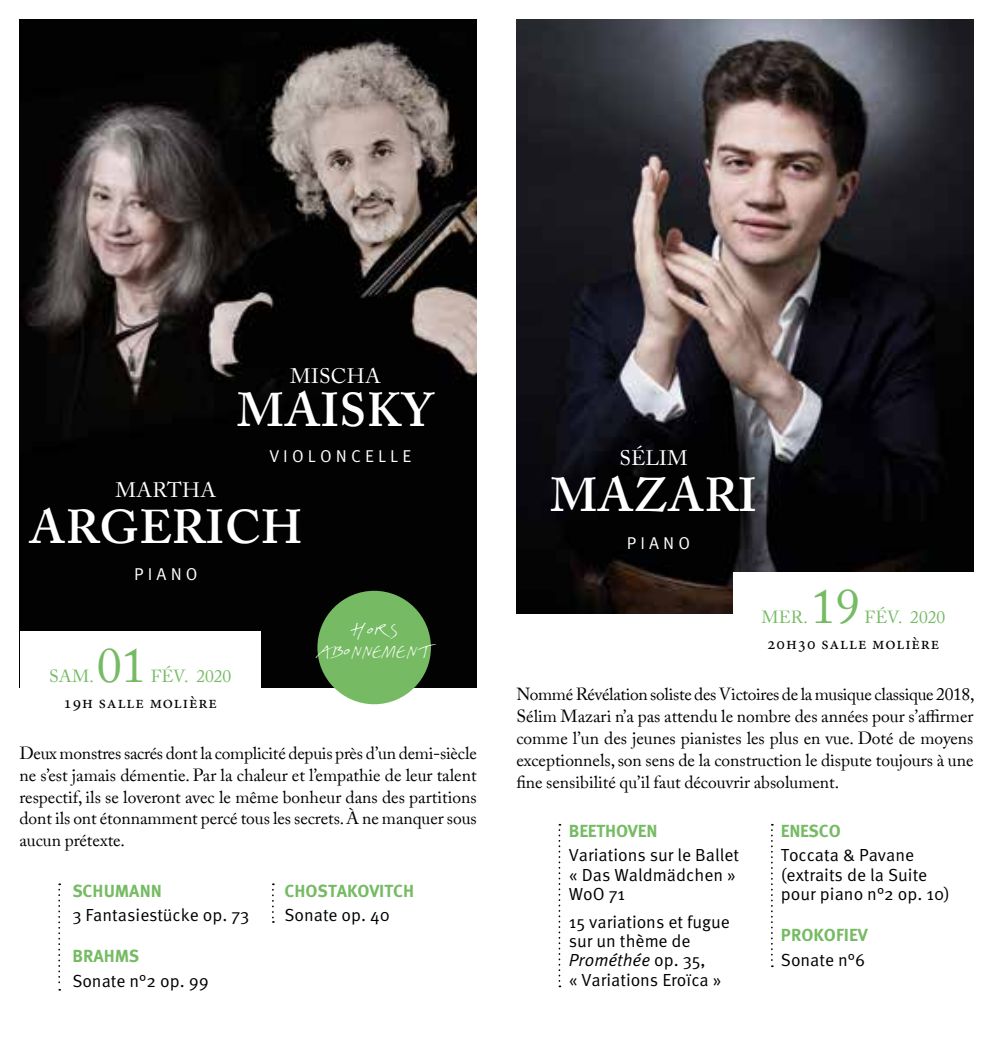
<style>
.page{position:relative;width:993px;height:1042px;background:#fff}
.page>*{position:absolute;margin:0;border:0;box-sizing:border-box;transform-origin:0 0}
.t1{font:49px "Adobe Caslon Pro";color:#76bb64}
.t2{font:600 47.25px "Adobe Caslon Pro";letter-spacing:.015em;color:#fff}
.t3{font:21px "Adobe Caslon Pro";letter-spacing:.015em;color:#fff}
.t4{font:17.68px/21.2px "Belle";color:#fff;text-align:center}
.t5{font:17.5px/21.9px "Adobe Caslon Pro";color:#000;text-align:justify}
.t6{font:17.5px/19.2px "FF Meta Pro";color:#000}
.t7{font:700 17.5px "FF Meta Pro";color:#76bb64}
.t8{font:17.5px "Minion Pro";letter-spacing:.05em;color:#000}
.t9{font:17.5px "Adobe Caslon Pro";color:#76bb64}
.t10{font:17.15px "FF Meta Pro";letter-spacing:.245em;color:#fff}
.s1{font-style:italic}
</style>
<div class="page">
<img style="left:20px;top:20px;width:456px;height:667px">
<img style="left:516px;top:20px;width:456px;height:593px">
<div style="left:20px;top:631px;width:240px;height:92px;background:#fff"></div>
<div style="left:732px;top:572px;width:241px;height:92px;background:#fff"></div>
<svg style="left:558px;top:824px;width:2px;height:163px"></svg>
<svg style="left:58px;top:883px;width:2px;height:107px"></svg>
<svg style="left:272px;top:883px;width:2px;height:40px"></svg>
<svg style="left:771px;top:824px;width:1px;height:143px"></svg>
<div style="left:317px;top:591px;width:114px;height:113px;background:#76bb64;border-radius:50%"></div>
<p class="t3" style="left:290px;top:363px;width:92px">MISCHA</p>
<h2 class="t2" style="left:237px;top:382px;width:198px">MAISKY</h2>
<p class="t10" style="left:269px;top:443px;width:143px">VIOLONCELLE</p>
<p class="t3" style="left:619px;top:446px;width:70px">SÉLIM</p>
<p class="t3" style="left:116px;top:477px;width:102px">MARTHA</p>
<h2 class="t2" style="left:30px;top:499px;width:273px">ARGERICH</h2>
<p class="t10" style="left:134px;top:561px;width:65px">PIANO</p>
<h1 class="t1" style="left:97px;top:637px;width:50px">01</h1>
<p class="t9" style="left:151px;top:666px;width:82px">FÉV. 2020</p>
<p class="t8" style="left:63px;top:691px;width:155px">19h salle molière</p>
<p class="t9" style="left:49px;top:666px;width:46px">SAM.</p>
<p class="t4" style="left:316px;top:620px;width:118px">Hors abonnement</p>
<p class="t5" style="left:19px;top:742px;width:458px">Deux monstres sacrés dont la complicité depuis près d’un demi-siècle ne s’est jamais démentie. Par la chaleur et l’empathie de leur talent respectif, ils se loveront avec le même bonheur dans des partitions dont ils ont étonnamment percé tous les secrets. À ne manquer sous aucun prétexte.</p>
<p class="t7" style="left:72px;top:877px;width:91px">SCHUMANN</p>
<p class="t6" style="left:72px;top:904px;width:178px">3 Fantasiestücke op. 73</p>
<p class="t7" style="left:72px;top:942px;width:68px">BRAHMS</p>
<p class="t6" style="left:72px;top:970px;width:138px">Sonate n°2 op. 99</p>
<p class="t7" style="left:284px;top:877px;width:131px">CHOSTAKOVITCH</p>
<p class="t6" style="left:284px;top:904px;width:107px">Sonate op. 40</p>
<h2 class="t2" style="left:550px;top:467px;width:208px">MAZARI</h2>
<p class="t10" style="left:626px;top:530px;width:65px">PIANO</p>
<h1 class="t1" style="left:810px;top:578px;width:50px">19</h1>
<p class="t9" style="left:864px;top:607px;width:82px">FÉV. 2020</p>
<p class="t8" style="left:767px;top:632px;width:173px">20h30 salle molière</p>
<p class="t5" style="left:516px;top:683px;width:459px">Nommé Révélation soliste des Victoires de la musique classique 2018, Sélim Mazari n’a pas attendu le nombre des années pour s’affirmer comme l’un des jeunes pianistes les plus en vue. Doté de moyens exceptionnels, son sens de la construction le dispute toujours à une fine sensibilité qu’il faut découvrir absolument.</p>
<p class="t9" style="left:761px;top:607px;width:48px">MER.</p>
<p class="t7" style="left:568px;top:817px;width:90px">BEETHOVEN</p>
<p class="t6" style="left:568px;top:844px;width:172px">Variations sur le Ballet « Das Waldmädchen »<br>WoO 71</p>
<p class="t6" style="left:568px;top:911px;width:163px">15 variations et fugue sur un thème de<br><span class="s1">Prométhée</span> op. 35,<br>« Variations Eroïca »</p>
<p class="t7" style="left:780px;top:817px;width:61px">ENESCO</p>
<p class="t6" style="left:780px;top:844px;width:170px">Toccata &amp; Pavane (extraits de la Suite pour piano n°2 op. 10)</p>
<p class="t7" style="left:780px;top:921px;width:88px">PROKOFIEV</p>
<p class="t6" style="left:780px;top:949px;width:86px">Sonate n°6</p>
</div>
